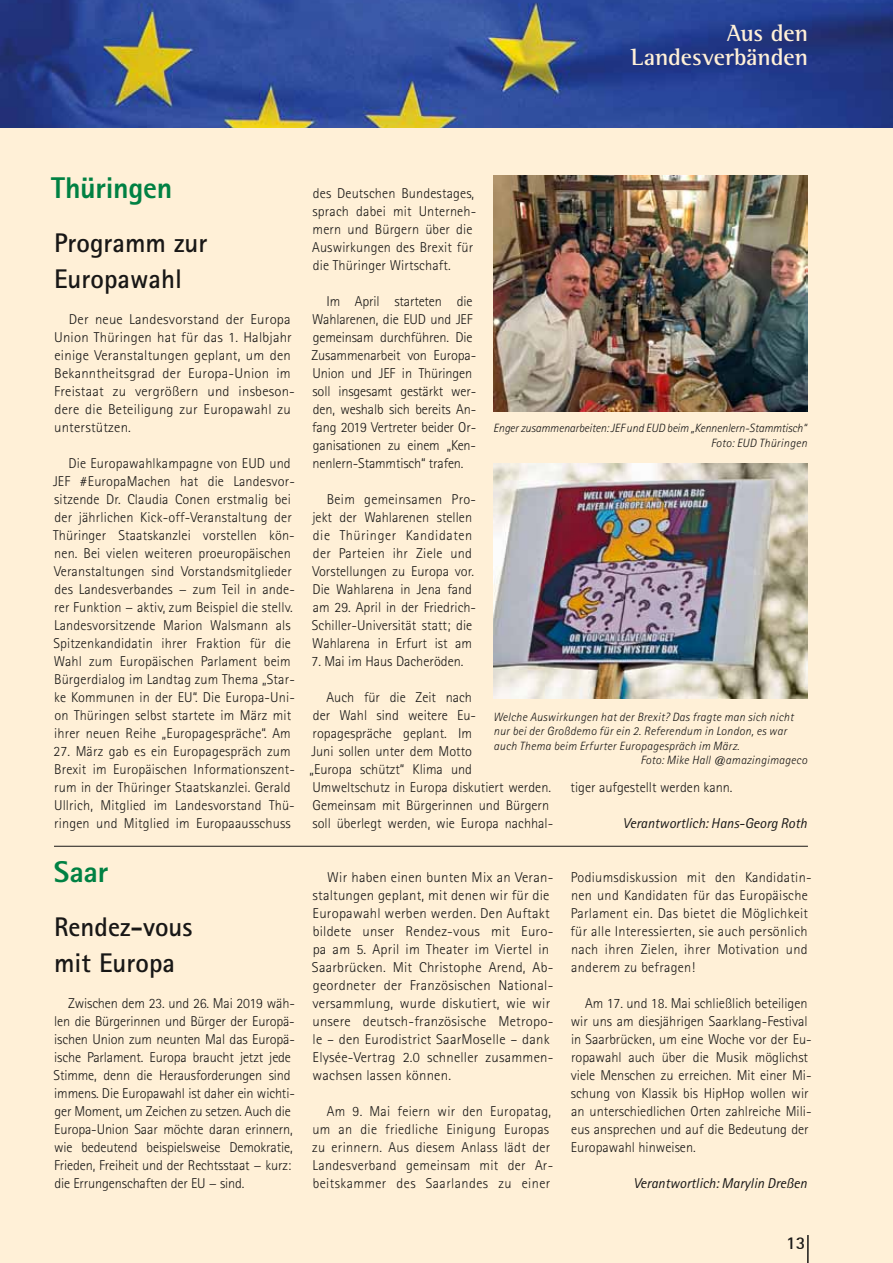
<style>
.page{position:relative;width:893px;height:1263px;background:#fff0d7}
.page>*{position:absolute;margin:0;border:0;box-sizing:border-box;transform-origin:0 0}
.t1{font:800 30px "Rotis Sans Serif Std";letter-spacing:-.01em;color:#008143}
.t2{font:700 27px/36px "Rotis Sans Serif Std";color:#181716}
.t3{font:700 24px/24px "Rotis Semi Serif Std";letter-spacing:-.005em;color:#fff0d7;text-align:right}
.t4{font:700 18px "Rotis Sans Serif";color:#181716}
.t5{font:300 14.25px/18px "Rotis Sans Serif Std";letter-spacing:.01em;color:#181716}
.t6{font:300 14.25px/18px "Rotis Sans Serif Std";letter-spacing:-.01em;color:#181716}
.t7{font:italic 14.25px "Rotis Sans Serif Std";color:#181716}
.t8{font:italic 300 12px "Rotis Sans Serif Std";letter-spacing:.02em;color:#181716}
.t9{font:italic 300 12px/14.4px "Rotis Sans Serif Std";letter-spacing:-.01em;color:#181716;text-align:right}
</style>
<div class="page">
<img style="left:0;top:0;width:893px;height:128px">
<hr style="left:807px;top:1235px;width:2px;height:28px;background:#181716">
<img style="left:494px;top:463px;width:314px;height:236px">
<img style="left:494px;top:176px;width:314px;height:235px">
<hr style="left:54px;top:846px;width:754px;height:1px;background:#181716">
<h3 class="t3" style="left:631px;top:21px;width:179px">Aus den<br>Landesverbänden</h3>
<h1 class="t1" style="left:51px;top:169px;width:123px">Thüringen</h1>
<h2 class="t2" style="left:54px;top:224px;width:155px">Programm zur<br>Europawahl</h2>
<p class="t5" style="left:54px;top:310px;width:242px;text-indent:15px">Der neue Landesvorstand der Europa Union Thüringen hat für das 1. Halbjahr einige Veranstaltungen geplant, um den Bekanntheitsgrad der Europa-Union im Freistaat zu vergrößern und insbeson&shy;dere die Beteiligung zur Europawahl zu unterstützen.</p>
<p class="t5" style="left:53px;top:454px;width:243px;text-indent:15px">Die Europawahlkampagne von EUD und JEF #EuropaMachen hat die Landesvor&shy;sitzende Dr. Claudia Conen erstmalig bei der jährlichen Kick-off-Veranstaltung der Thüringer Staatskanzlei vorstellen kön&shy;nen. Bei vielen weiteren proeuropäischen Veranstaltungen sind Vorstandsmitglieder des Landesverbandes − zum Teil in ande&shy;rer Funktion − aktiv, zum Beispiel die stellv.<br>Landesvorsitzende Marion Walsmann als Spitzenkandidatin ihrer Fraktion für die Wahl zum Europäischen Parlament beim Bürgerdialog im Landtag zum Thema „Star&shy;ke Kommunen in der EU“. Die Europa-Uni&shy;on Thüringen selbst startete im März mit ihrer neuen Reihe „Europagespräche“. Am</p>
<p class="t5" style="left:54px;top:742px;width:243px">27. März gab es ein Europagespräch zum Brexit im Europäischen Informationszent&shy;rum in der Thüringer Staatskanzlei. Gerald Ullrich, Mitglied im Landesvorstand Thü&shy;ringen und Mitglied im Europaausschuss</p>
<h1 class="t1" style="left:54px;top:853px;width:56px">Saar</h1>
<h2 class="t2" style="left:54px;top:908px;width:140px">Rendez-vous mit Europa</h2>
<p class="t6" style="left:54px;top:994px;width:243px;text-indent:15px">Zwischen dem 23. und 26. Mai 2019 wäh&shy;len die Bürgerinnen und Bürger der Europä&shy;ischen Union zum neunten Mal das Europä&shy;ische Parlament. Europa braucht jetzt jede Stimme, denn die Herausforderungen sind immens. Die Europawahl ist daher ein wichti&shy;ger Moment, um Zeichen zu setzen. Auch die Europa-Union Saar möchte daran erinnern, wie bedeutend beispielsweise Demokratie, Frieden, Freiheit und der Rechtsstaat − kurz: die Errungenschaften der EU − sind.</p>
<p class="t5" style="left:312px;top:184px;width:166px">des Deutschen Bundestages, sprach dabei mit Unterneh&shy;mern und Bürgern über die<br>Auswirkungen des Brexit für die Thüringer Wirtschaft.</p>
<p class="t6" style="left:312px;top:292px;width:166px;text-indent:15px">Im April starteten die<br>Wahlarenen, die EUD und JEF gemeinsam durchführen. Die<br>Zusammenarbeit von Europa-<br>Union und JEF in Thüringen soll insgesamt gestärkt wer&shy;den, weshalb sich bereits An&shy;fang 2019 Vertreter beider Or&shy;ganisationen zu einem „Ken&shy;nenlern-Stammtisch“ trafen.</p>
<p class="t5" style="left:312px;top:490px;width:166px;text-indent:15px">Beim gemeinsamen Pro&shy;jekt der Wahlarenen stellen die Thüringer Kandidaten der Parteien ihr Ziele und<br>Vorstellungen zu Europa vor.<br>Die Wahlarena in Jena fand am 29. April in der Friedrich-<br>Schiller-Universität statt; die<br>Wahlarena in Erfurt ist am</p>
<p class="t5" style="left:312px;top:652px;width:153px">7. Mai im Haus Dacheröden.</p>
<p class="t5" style="left:310px;top:688px;width:245px;text-indent:17px">Auch für die Zeit nach<br>der Wahl sind weitere Eu&shy;ropagespräche geplant. Im<br>Juni sollen unter dem Motto<br>„Europa schützt“ Klima und<br>Umweltschutz in Europa diskutiert werden.<br>Gemeinsam mit Bürgerinnen und Bürgern soll überlegt werden, wie Europa nachhal-</p>
<p class="t9" style="left:493px;top:421px;width:315px">Enger zusammenarbeiten: JEF und EUD beim „Kennenlern-Stammtisch“<br>Foto: EUD Thüringen</p>
<p class="t8" style="left:493px;top:710px;width:302px">Welche Auswirkungen hat der Brexit? Das fragte man sich nicht</p>
<p class="t8" style="left:493px;top:724px;width:295px">nur bei der Großdemo für ein 2. Referendum in London, es war</p>
<p class="t8" style="left:494px;top:739px;width:247px">auch Thema beim Erfurter Europagespräch im März.</p>
<p class="t8" style="left:641px;top:753px;width:168px">Foto: Mike Hall @amazingimageco</p>
<p class="t5" style="left:571px;top:778px;width:164px">tiger aufgestellt werden kann.</p>
<p class="t7" style="left:623px;top:815px;width:186px">Verantwortlich: Hans-Georg Roth</p>
<p class="t5" style="left:312px;top:868px;width:243px;text-indent:15px">Wir haben einen bunten Mix an Veran&shy;staltungen geplant, mit denen wir für die Europawahl werben werden. Den Auftakt bildete unser Rendez-vous mit Euro&shy;pa am 5. April im Theater im Viertel in Saarbrücken. Mit Christophe Arend, Ab&shy;geordneter der Französischen National&shy;versammlung, wurde diskutiert, wie wir unsere deutsch-französische Metropo&shy;le – den Eurodistrict SaarMoselle – dank Elysée-Vertrag 2.0 schneller zusammen&shy;wachsen lassen können.</p>
<p class="t5" style="left:312px;top:1102px;width:243px;text-indent:15px">Am 9. Mai feiern wir den Europatag, um an die friedliche Einigung Europas zu erinnern. Aus diesem Anlass lädt der Landesverband gemeinsam mit der Ar&shy;beitskammer des Saarlandes zu einer</p>
<p class="t5" style="left:571px;top:868px;width:243px">Podiumsdiskussion mit den Kandidatin&shy;nen und Kandidaten für das Europäische Parlament ein. Das bietet die Möglichkeit für alle Interessierten, sie auch persönlich nach ihren Zielen, ihrer Motivation und anderem zu befragen!</p>
<p class="t5" style="left:571px;top:994px;width:242px;text-indent:14px">Am 17. und 18. Mai schließlich beteiligen wir uns am diesjährigen Saarklang-Festival in Saarbrücken, um eine Woche vor der Eu&shy;ropawahl auch über die Musik möglichst viele Menschen zu erreichen. Mit einer Mi&shy;schung von Klassik bis HipHop wollen wir an unterschiedlichen Orten zahlreiche Mili&shy;eus ansprechen und auf die Bedeutung der Europawahl hinweisen.</p>
<p class="t7" style="left:633px;top:1175px;width:175px">Verantwortlich: Marylin Dreßen</p>
<p class="t4" style="left:786px;top:1231px;width:21px">13</p>
</div>
